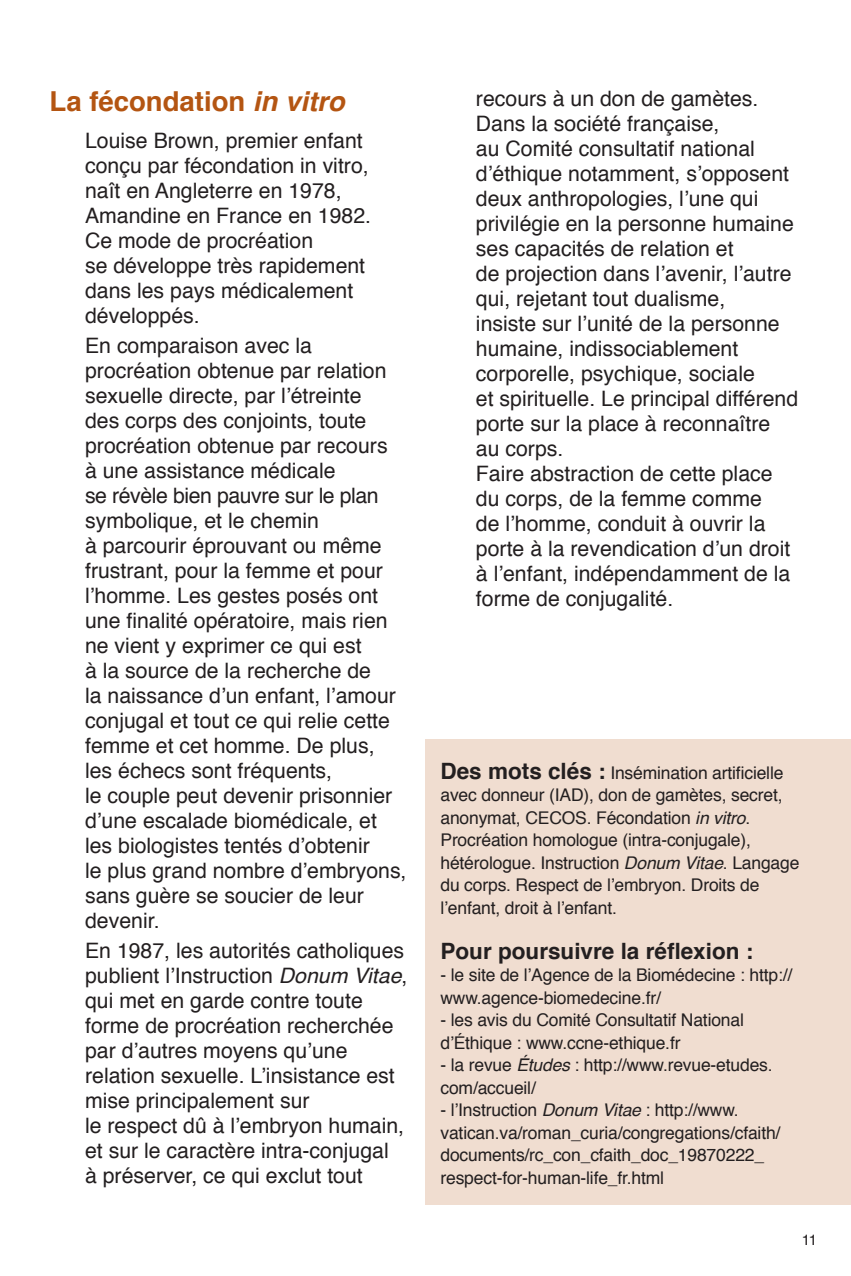
<style>
.page{position:relative;width:851px;height:1276px;background:#fff}
.page>*{position:absolute;margin:0;border:0;box-sizing:border-box;transform-origin:0 0}
.t1{font:700 27.5px "Helvetica";color:#b45512}
.t2{font:700 22.5px "Helvetica";color:#231f20}
.t3{font:21.25px/25px "Helvetica";color:#231f20}
.t4{font:17.5px/22.5px "Helvetica";letter-spacing:-.01em;color:#231f20}
.t5{font:15px "Helvetica";color:#231f20}
.s1{font-style:italic}
.s2{font-weight:700;font-size:22.5px}
</style>
<div class="page">
<div style="left:425px;top:739px;width:425px;height:466px;background:#f0ddd0"></div>
<p class="t1" style="left:50px;top:79px;width:296px">La fécondation <span class="s1">in vitro</span></p>
<p class="t3" style="left:85px;top:128px;width:287px">Louise Brown, premier enfant conçu par fécondation in vitro, naît en Angleterre en 1978,<br>Amandine en France en 1982.<br>Ce mode de procréation<br>se développe très rapidement dans les pays médicalement développés.</p>
<p class="t3" style="left:85px;top:333px;width:323px">En comparaison avec la procréation obtenue par relation sexuelle directe, par l’étreinte<br>des corps des conjoints, toute procréation obtenue par recours<br>à une assistance médicale<br>se révèle bien pauvre sur le plan symbolique, et le chemin<br>à parcourir éprouvant ou même frustrant, pour la femme et pour l’homme. Les gestes posés ont une finalité opératoire, mais rien ne vient y exprimer ce qui est<br>à la source de la recherche de<br>la naissance d’un enfant, l’amour conjugal et tout ce qui relie cette femme et cet homme. De plus, les échecs sont fréquents,<br>le couple peut devenir prisonnier d’une escalade biomédicale, et les biologistes tentés d’obtenir<br>le plus grand nombre d’embryons, sans guère se soucier de leur devenir.</p>
<p class="t3" style="left:85px;top:938px;width:324px">En 1987, les autorités catholiques publient l’Instruction <span class="s1">Donum Vitae</span>, qui met en garde contre toute forme de procréation recherchée par d’autres moyens qu’une relation sexuelle. L’insistance est mise principalement sur<br>le respect dû à l’embryon humain, et sur le caractère intra-conjugal<br>à préserver, ce qui exclut tout</p>
<p class="t3" style="left:476px;top:86px;width:324px">recours à un don de gamètes.<br>Dans la société française,<br>au Comité consultatif national d’éthique notamment, s’opposent deux anthropologies, l’une qui privilégie en la personne humaine ses capacités de relation et<br>de projection dans l’avenir, l’autre qui, rejetant tout dualisme,<br>insiste sur l’unité de la personne humaine, indissociablement corporelle, psychique, sociale<br>et spirituelle. Le principal différend porte sur la place à reconnaître au corps.<br>Faire abstraction de cette place du corps, de la femme comme<br>de l’homme, conduit à ouvrir la porte à la revendication d’un droit à l’enfant, indépendamment de la forme de conjugalité.</p>
<p class="t4" style="left:440px;top:762px;width:360px"><span class="s2">Des mots clés :</span> Insémination artificielle avec donneur (IAD), don de gamètes, secret, anonymat, CECOS. Fécondation <span class="s1">in vitro</span>.<br>Procréation homologue (intra-conjugale), hétérologue. Instruction <span class="s1">Donum Vitae</span>. Langage du corps. Respect de l’embryon. Droits de l’enfant, droit à l’enfant.</p>
<p class="t2" style="left:440px;top:932px;width:314px">Pour poursuivre la réflexion :</p>
<p class="t4" style="left:440px;top:964px;width:353px">- le site de l’Agence de la Biomédecine : http:// www.agence-biomedecine.fr/</p>
<p class="t4" style="left:440px;top:1009px;width:305px">- les avis du Comité Consultatif National d’Éthique : www.ccne-ethique.fr</p>
<p class="t4" style="left:440px;top:1054px;width:333px">- la revue <span class="s1">Études</span> : http://www.revue-etudes. com/accueil/</p>
<p class="t4" style="left:440px;top:1099px;width:341px">- l’Instruction <span class="s1">Donum Vitae</span> : http://www. vatican.va/roman_curia/congregations/cfaith/ documents/rc_con_cfaith_doc_19870222_ respect-for-human-life_fr.html</p>
<p class="t5" style="left:801px;top:1227px;width:17px">11</p>
</div>
